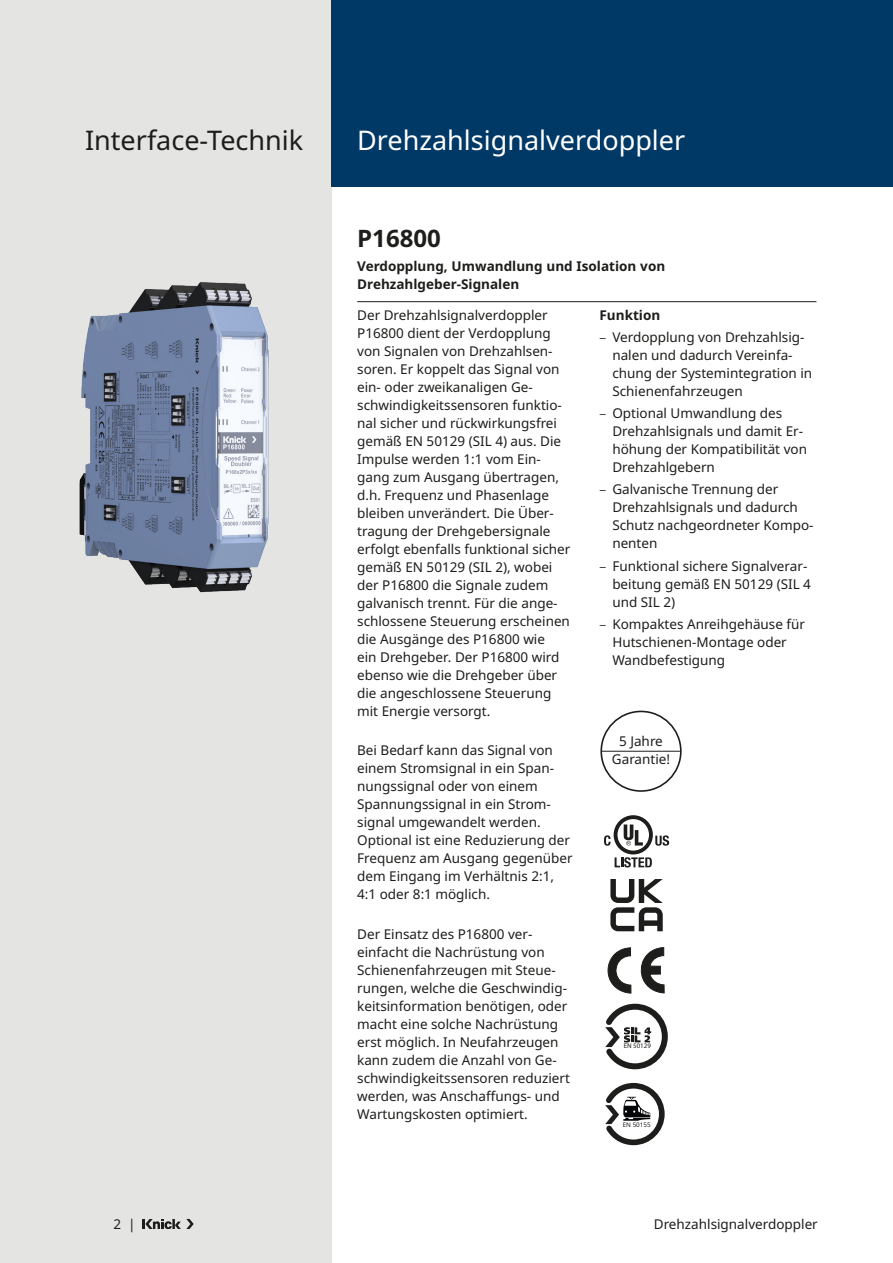
<style>
.page{position:relative;width:893px;height:1263px;background:#fff}
.page>*{position:absolute;margin:0;border:0;box-sizing:border-box;transform-origin:0 0}
.Produktbereiche{font:27px "Noto Sans";color:#fff}
.Headline_Produkt{font:27px "Noto Sans";color:#1d1d1b}
.Headline_Produkt-2{font:700 24px "Noto Sans";color:#1d1d1b}
.Text{font:13.5px/18px "Noto Sans";color:#1d1d1b}
.Subline_Produkt{font:700 13.5px/18px "Noto Sans";color:#1d1d1b}
.Fakten_Head{font:700 13.5px "Noto Sans";color:#1d1d1b}
.t1{font:6.9px "Myriad Pro";color:#1d1d1b}
.t2{font:6.3px "Noto Sans";color:#1d1d1b}
.s1{font-family:"Myriad Pro"}
</style>
<div class="page">
<div style="left:0;top:0;width:332px;height:1263px;background:#e4e4e3"></div>
<div style="left:332px;top:0;width:561px;height:187px;background:#003866"></div>
<svg style="left:143px;top:1219px;width:51px;height:9px"></svg>
<div style="left:614px;top:815px;width:39px;height:39px;border:4px solid #1d1d1b;border-radius:50%"></div>
<svg style="left:624px;top:824px;width:19px;height:21px"></svg>
<svg style="left:615px;top:857px;width:37px;height:10px"></svg>
<svg style="left:604px;top:835px;width:7px;height:11px"></svg>
<svg style="left:655px;top:835px;width:14px;height:11px"></svg>
<svg style="left:605px;top:1003px;width:63px;height:66px"></svg>
<svg style="left:610px;top:879px;width:53px;height:52px"></svg>
<svg style="left:605px;top:1083px;width:60px;height:62px"></svg>
<svg style="left:640px;top:947px;width:24px;height:46px"></svg>
<svg style="left:607px;top:947px;width:25px;height:46px"></svg>
<div style="left:600px;top:711px;width:82px;height:81px;border:2px solid #1d1d1b;border-radius:50%"></div>
<hr style="left:601px;top:751px;width:80px;height:1px;background:#1d1d1b">
<hr style="left:357px;top:301px;width:459px;height:1px;background:#1d1d1b">
<img style="left:79px;top:282px;width:190px;height:311px">
<p class="Headline_Produkt" style="left:85px;top:121px;width:220px">Interface-Technik</p>
<p class="Produktbereiche" style="left:357px;top:121px;width:330px">Drehzahlsignalverdoppler</p>
<p class="Headline_Produkt-2" style="left:357px;top:221px;width:85px">P16800</p>
<p class="Subline_Produkt" style="left:357px;top:257px;width:310px">Verdopplung, Umwandlung und Isolation von<br>Drehzahlgeber-Signalen</p>
<p class="Text" style="left:357px;top:306px;width:215px">Der Drehzahlsignalverdoppler<br>P16800 dient der Verdopplung von Signalen von Drehzahlsen&shy;soren. Er koppelt das Signal von ein- oder zweikanaligen Ge&shy;schwindigkeitssensoren funktio&shy;nal sicher und rückwirkungsfrei gemäß EN 50129 (SIL 4) aus. Die<br>Impulse werden 1:1 vom Ein&shy;gang zum Ausgang übertragen, d.h. Frequenz und Phasenlage bleiben unverändert. Die Über&shy;tragung der Drehgebersignale erfolgt ebenfalls funktional sicher gemäß EN 50129 (SIL 2), wobei der P16800 die Signale zudem galvanisch trennt. Für die ange&shy;schlossene Steuerung erscheinen die Ausgänge des P16800 wie<br>ein Drehgeber. Der P16800 wird ebenso wie die Drehgeber über die angeschlossene Steuerung mit Energie versorgt.</p>
<p class="Text" style="left:357px;top:742px;width:217px">Bei Bedarf kann das Signal von einem Stromsignal in ein Span&shy;nungssignal oder von einem<br>Spannungssignal in ein Strom&shy;signal umgewandelt werden.<br>Optional ist eine Reduzierung der<br>Frequenz am Ausgang gegenüber dem Eingang im Verhältnis 2:1,<br>4:1 oder 8:1 möglich.</p>
<p class="Text" style="left:357px;top:925px;width:214px">Der Einsatz des P16800 ver&shy;einfacht die Nachrüstung von<br>Schienenfahrzeugen mit Steue&shy;rungen, welche die Geschwindig&shy;keitsinformation benötigen, oder macht eine solche Nachrüstung erst möglich. In Neufahrzeugen kann zudem die Anzahl von Ge&shy;schwindigkeitssensoren reduziert werden, was Anschaffungs- und<br>Wartungskosten optimiert.</p>
<p class="Fakten_Head" style="left:600px;top:305px;width:62px">Funktion</p>
<p class="Text" style="left:612px;top:328px;width:201px;text-indent:-13px"><span class="s1">–</span> Verdopplung von Drehzahlsig&shy;nalen und dadurch Vereinfa&shy;chung der Systemintegration in<br>Schienenfahrzeugen</p>
<p class="Text" style="left:612px;top:404px;width:196px;text-indent:-13px"><span class="s1">–</span> Optional Umwandlung des<br>Drehzahlsignals und damit Er&shy;höhung der Kompatibilität von<br>Drehzahlgebern</p>
<p class="Text" style="left:612px;top:481px;width:203px;text-indent:-13px"><span class="s1">–</span> Galvanische Trennung der<br>Drehzahlsignals und dadurch<br>Schutz nachgeordneter Kompo&shy;nenten</p>
<p class="Text" style="left:612px;top:557px;width:200px;text-indent:-13px"><span class="s1">–</span> Funktional sichere Signalverar&shy;beitung gemäß EN 50129 (SIL 4 und SIL 2)</p>
<p class="Text" style="left:612px;top:615px;width:194px;text-indent:-13px"><span class="s1">–</span> Kompaktes Anreihgehäuse für<br>Hutschienen-Montage oder<br>Wandbefestigung</p>
<p class="Text" style="left:612px;top:732px;width:60px;text-align:center">5 Jahre<br>Garantie!</p>
<p class="t1" style="left:624px;top:1041px;width:29px">EN 50129</p>
<p class="t2" style="left:623px;top:1120px;width:29px">EN 50155</p>
<p class="Text" style="left:113px;top:1215px;width:24px">2 |</p>
<p class="Text" style="left:654px;top:1215px;width:166px">Drehzahlsignalverdoppler</p>
</div>
